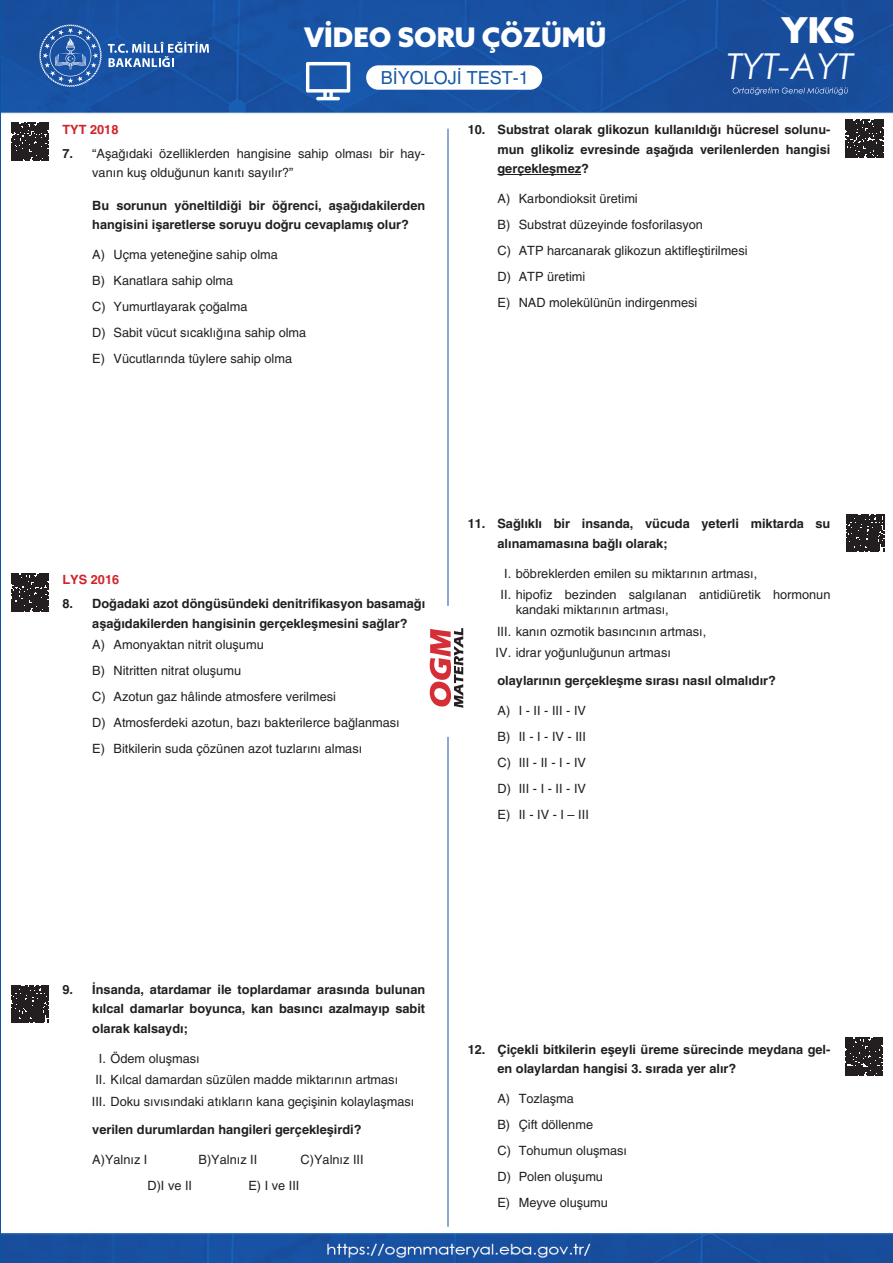
<style>
.page{position:relative;width:893px;height:1263px;background:#fff}
.page>*{position:absolute;margin:0;border:0;box-sizing:border-box;transform-origin:0 0}
.t1{font:italic 35.7px "Century Gothic";color:#fff}
.t2{font:900 35.7px "Azo Sans";color:#fff}
.t3{font:900 27px "Azo Sans";color:#fff}
.t4{font:18px "Helveticasinav";color:#185aa5}
.t5{font:12.75px/26px "Helveticasinav";color:#231f20}
.t6{font:700 12.75px/19.5px "Helveticasinav";color:#231f20}
.t7{font:700 12.75px "Helveticasinav";color:#d1232a}
.s1{font-weight:700}
</style>
<div class="page">
<img style="left:2px;top:0;width:891px;height:1263px">
<hr style="left:448px;top:129px;width:1px;height:477px;background:#1358a3">
<hr style="left:448px;top:737px;width:1px;height:490px;background:#1358a3">
<svg style="left:39px;top:24px;width:63px;height:63px;background:#3a6bb0"></svg>
<svg style="left:108px;top:42px;width:101px;height:25px;background:#5781bb"></svg>
<svg style="left:430px;top:627px;width:33px;height:81px"></svg>
<div style="left:366px;top:65px;width:176px;height:25px;background:#fff;border-radius:12px"></div>
<svg style="left:306px;top:62px;width:44px;height:38px"></svg>
<svg style="left:733px;top:87px;width:115px;height:8px"></svg>
<hr style="left:497px;top:174px;width:84px;height:1px;background:#231f20">
<svg style="left:11px;top:123px;width:38px;height:38px"></svg>
<svg style="left:11px;top:574px;width:38px;height:37px"></svg>
<svg style="left:11px;top:985px;width:38px;height:38px"></svg>
<svg style="left:845px;top:120px;width:38px;height:37px"></svg>
<svg style="left:846px;top:514px;width:38px;height:38px"></svg>
<svg style="left:845px;top:1037px;width:38px;height:38px"></svg>
<h2 class="t3" style="left:304px;top:19px;width:304px">VİDEO SORU ÇÖZÜMÜ</h2>
<h3 class="t4" style="left:381px;top:68px;width:150px">BİYOLOJİ TEST-1</h3>
<h1 class="t2" style="left:781px;top:6px;width:75px">YKS</h1>
<h1 class="t1" style="left:727px;top:41px;width:128px">TYT-AYT</h1>
<p class="t7" style="left:63px;top:122px;width:57px">TYT 2018</p>
<p class="t5" style="left:92px;top:144px;width:334px;line-height:19.5px;text-indent:-30px"><span class="s1">7.</span> “Aşağıdaki özelliklerden hangisine sahip olması bir hay&shy;vanın kuş olduğunun kanıtı sayılır?”</p>
<p class="t6" style="left:92px;top:196px;width:334px">Bu sorunun yöneltildiği bir öğrenci, aşağıdakilerden hangisini işaretlerse soruyu doğru cevaplamış olur?</p>
<p class="t5" style="left:92px;top:242px;width:216px">A) Uçma yeteneğine sahip olma<br>B) Kanatlara sahip olma<br>C) Yumurtlayarak çoğalma<br>D) Sabit vücut sıcaklığına sahip olma<br>E) Vücutlarında tüylere sahip olma</p>
<p class="t6" style="left:497px;top:120px;width:334px;text-align:justify;text-indent:-30px">10. Substrat olarak glikozun kullanıldığı hücresel solunu&shy;mun glikoliz evresinde aşağıda verilenlerden hangisi gerçekleşmez?</p>
<p class="t5" style="left:497px;top:186px;width:252px">A) Karbondioksit üretimi<br>B) Substrat düzeyinde fosforilasyon<br>C) ATP harcanarak glikozun aktifleştirilmesi<br>D) ATP üretimi<br>E) NAD molekülünün indirgenmesi</p>
<p class="t7" style="left:63px;top:573px;width:58px">LYS 2016</p>
<p class="t6" style="left:92px;top:594px;width:334px;text-indent:-30px">8. Doğadaki azot döngüsündeki denitrifikasyon basamağı aşağıdakilerden hangisinin gerçekleşmesini sağlar?</p>
<p class="t5" style="left:92px;top:632px;width:309px">A) Amonyaktan nitrit oluşumu<br>B) Nitritten nitrat oluşumu<br>C) Azotun gaz hâlinde atmosfere verilmesi<br>D) Atmosferdeki azotun, bazı bakterilerce bağlanması E) Bitkilerin suda çözünen azot tuzlarını alması</p>
<p class="t6" style="left:497px;top:514px;width:334px;text-indent:-30px">11. Sağlıklı bir insanda, vücuda yeterli miktarda su alınamamasına bağlı olarak;</p>
<p class="t5" style="left:501px;top:563px;width:331px;line-height:21.5px">I. böbreklerden emilen su miktarının artması,<br>II. hipofiz bezinden salgılanan antidiüretik hormonun</p>
<p class="t5" style="left:496px;top:599px;width:212px;line-height:21.5px;text-indent:20px">kandaki miktarının artması,<br>III. kanın ozmotik basıncının artması,<br>IV. idrar yoğunluğunun artması</p>
<p class="t6" style="left:497px;top:671px;width:280px">olaylarının gerçekleşme sırası nasıl olmalıdır?</p>
<p class="t5" style="left:497px;top:698px;width:93px">A) I - II - III - IV<br>B) II - I - IV - III<br>C) III - II - I - IV<br>D) III - I - II - IV<br>E) II - IV - I – III</p>
<p class="t6" style="left:92px;top:980px;width:334px;text-align:justify;text-indent:-30px">9. İnsanda, atardamar ile toplardamar arasında bulunan kılcal damarlar boyunca, kan basıncı azalmayıp sabit olarak kalsaydı;</p>
<p class="t5" style="left:92px;top:1048px;width:324px;line-height:21.5px;text-indent:7px">I. Ödem oluşması<br>II. Kılcal damardan süzülen madde miktarının artması<br>III. Doku sıvısındaki atıkların kana geçişinin kolaylaşması</p>
<p class="t6" style="left:92px;top:1120px;width:271px">verilen durumlardan hangileri gerçekleşirdi?</p>
<p class="t5" style="left:92px;top:1146px;width:57px">A)Yalnız I</p>
<p class="t5" style="left:199px;top:1146px;width:60px">B)Yalnız II</p>
<p class="t5" style="left:301px;top:1146px;width:65px">C)Yalnız III</p>
<p class="t5" style="left:148px;top:1172px;width:46px">D)I ve II</p>
<p class="t5" style="left:248px;top:1172px;width:53px">E) I ve III</p>
<p class="t6" style="left:497px;top:1039px;width:334px;text-indent:-30px">12. Çiçekli bitkilerin eşeyli üreme sürecinde meydana gel&shy;en olaylardan hangisi 3. sırada yer alır?</p>
<p class="t5" style="left:497px;top:1086px;width:131px">A) Tozlaşma<br>B) Çift döllenme<br>C) Tohumun oluşması<br>D) Polen oluşumu<br>E) Meyve oluşumu</p>
</div>
